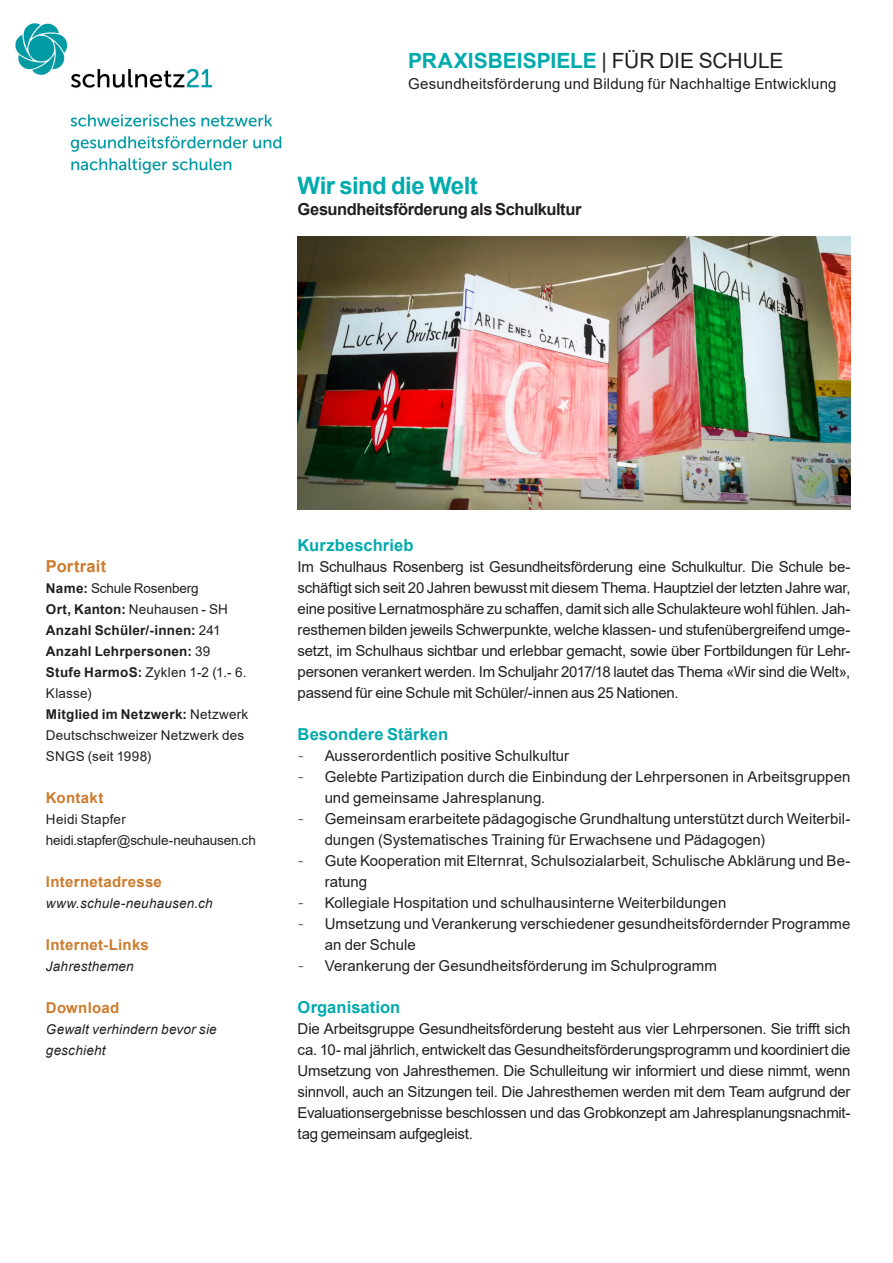
<style>
.page{position:relative;width:893px;height:1263px;background:#fff}
.page>*{position:absolute;margin:0;border:0;box-sizing:border-box;transform-origin:0 0}
._1_Untertitel_11_pt{font:700 24px "Arial";letter-spacing:-.025em;color:#00aaad}
._2_Grundschrift_9_pt{font:700 21px "Arial";color:#00aaad}
._1_Untertitel_11_pt-2{font:700 16.5px "Arial";letter-spacing:.005em;color:#00aaad}
._1_Untertitel_11_pt-3{font:700 16.5px "Arial";letter-spacing:-.025em;color:#231f20}
._1_Untertitel_11_pt-4{font:700 16.5px "Arial";letter-spacing:.01em;color:#cd7b2c}
._2_Grundschrift_9_pt-2{font:15px/21px "Arial";letter-spacing:.005em;color:#231f20}
._1_Untertitel_11_pt-5{font:15px/21px "Arial";letter-spacing:-.02em;color:#231f20;text-align:justify}
._2_Grundschrift_9_pt-3{font:700 15px "Arial";letter-spacing:.02em;color:#cd7b2c}
._1_Untertitel_11_pt-6{font:13.5px/21px "Arial";letter-spacing:.01em;color:#231f20}
._2_Grundschrift_9_pt-4{font:italic 13.5px/21px "Arial";letter-spacing:.015em;color:#231f20}
._1_Untertitel_11_pt-7{font:700 13.5px "Arial";letter-spacing:.02em;color:#231f20}
._2_Grundschrift_9_pt-5{font:13.5px "Arial";letter-spacing:-.015em;color:#231f20}
._1_Untertitel_11_pt-8{font:13.5px "Arial";letter-spacing:-.015em;color:#231f20}
._2_Grundschrift_9_pt-6{font:13.5px "Arial";letter-spacing:.02em;color:#231f20}
.s1{font-weight:400;color:#231f20}
.s2{font-weight:700}
.s3{font-weight:400}
.s4{font-family:"TSTARPRO"}
</style>
<div class="page">
<img style="left:15px;top:23px;width:267px;height:151px">
<img style="left:298px;top:236px;width:552px;height:273px">
<p class="_2_Grundschrift_9_pt" style="left:408px;top:46px;width:377px">PRAXISBEISPIELE <span class="s1">| FÜR DIE SCHULE</span></p>
<p class="_2_Grundschrift_9_pt-2" style="left:408px;top:73px;width:430px">Gesundheitsförderung und Bildung für Nachhaltige Entwicklung</p>
<p class="_1_Untertitel_11_pt" style="left:298px;top:169px;width:182px">Wir sind die Welt</p>
<p class="_1_Untertitel_11_pt-3" style="left:298px;top:198px;width:285px">Gesundheitsförderung als Schulkultur</p>
<p class="_1_Untertitel_11_pt-4" style="left:46px;top:555px;width:62px">Portrait</p>
<p class="_1_Untertitel_11_pt-8" style="left:46px;top:579px;width:154px"><span class="s2">Name:</span> Schule Rosenberg</p>
<p class="_1_Untertitel_11_pt-6" style="left:46px;top:599px;width:184px"><span class="s2">Ort, Kanton:</span> Neuhausen - SH</p>
<p class="_1_Untertitel_11_pt-7" style="left:46px;top:621px;width:176px">Anzahl Schüler/-innen: <span class="s3">241</span></p>
<p class="_1_Untertitel_11_pt-7" style="left:46px;top:642px;width:166px">Anzahl Lehrpersonen: <span class="s3">39</span></p>
<p class="_1_Untertitel_11_pt-6" style="left:46px;top:662px;width:202px"><span class="s2">Stufe HarmoS:</span> Zyklen 1-2 (1.- 6.<br>Klasse)</p>
<p class="_1_Untertitel_11_pt-6" style="left:46px;top:704px;width:204px"><span class="s2">Mitglied im Netzwerk:</span> Netzwerk<br>Deutschschweizer Netzwerk des<br>SNGS (seit 1998)</p>
<p class="_2_Grundschrift_9_pt-3" style="left:46px;top:787px;width:59px">Kontakt</p>
<p class="_2_Grundschrift_9_pt-6" style="left:46px;top:810px;width:81px">Heidi Stapfer</p>
<p class="_2_Grundschrift_9_pt-5" style="left:46px;top:831px;width:211px">heidi.stapfer@schule-neuhausen.ch</p>
<p class="_2_Grundschrift_9_pt-3" style="left:46px;top:871px;width:117px">Internetadresse</p>
<p class="_2_Grundschrift_9_pt-4" style="left:46px;top:893px;width:168px">www.schule-neuhausen.ch</p>
<p class="_2_Grundschrift_9_pt-3" style="left:46px;top:934px;width:104px">Internet-Links</p>
<p class="_2_Grundschrift_9_pt-4" style="left:46px;top:956px;width:89px">Jahresthemen</p>
<p class="_2_Grundschrift_9_pt-3" style="left:46px;top:997px;width:75px">Download</p>
<p class="_2_Grundschrift_9_pt-4" style="left:46px;top:1019px;width:172px">Gewalt verhindern bevor sie geschieht</p>
<p class="_1_Untertitel_11_pt-2" style="left:298px;top:534px;width:117px">Kurzbeschrieb</p>
<p class="_2_Grundschrift_9_pt-2" style="left:298px;top:556px;width:554px;text-align:justify">Im Schulhaus Rosenberg ist Gesundheitsförderung eine Schulkultur. Die Schule be&shy;schäftigt sich seit 20 Jahren bewusst mit diesem Thema. Hauptziel der letzten Jahre war, eine positive Lernatmosphäre zu schaffen, damit sich alle Schulakteure wohl fühlen. Jah&shy;resthemen bilden jeweils Schwerpunkte, welche klassen- und stufenübergreifend umge&shy;setzt, im Schulhaus sichtbar und erlebbar gemacht, sowie über Fortbildungen für Lehr&shy;personen verankert werden. Im Schuljahr 2017/18 lautet das Thema «Wir sind die Welt», passend für eine Schule mit Schüler/-innen aus 25 Nationen.</p>
<p class="_1_Untertitel_11_pt-2" style="left:298px;top:723px;width:152px">Besondere Stärken</p>
<p class="_2_Grundschrift_9_pt-2" style="left:298px;top:745px;width:273px"><span class="s4">-</span> Ausserordentlich positive Schulkultur</p>
<p class="_2_Grundschrift_9_pt-2" style="left:325px;top:766px;width:527px;text-indent:-27px"><span class="s4">-</span> Gelebte Partizipation durch die Einbindung der Lehrpersonen in Arbeitsgruppen und gemeinsame Jahresplanung.</p>
<p class="_2_Grundschrift_9_pt-2" style="left:325px;top:808px;width:527px;text-indent:-27px"><span class="s4">-</span> Gemeinsam erarbeitete pädagogische Grundhaltung unterstützt durch Weiterbil&shy;dungen (Systematisches Training für Erwachsene und Pädagogen)</p>
<p class="_2_Grundschrift_9_pt-2" style="left:325px;top:850px;width:527px;text-indent:-27px"><span class="s4">-</span> Gute Kooperation mit Elternrat, Schulsozialarbeit, Schulische Abklärung und Be&shy;ratung</p>
<p class="_2_Grundschrift_9_pt-2" style="left:298px;top:892px;width:430px"><span class="s4">-</span> Kollegiale Hospitation und schulhausinterne Weiterbildungen</p>
<p class="_2_Grundschrift_9_pt-2" style="left:325px;top:913px;width:527px;text-indent:-27px"><span class="s4">-</span> Umsetzung und Verankerung verschiedener gesundheitsfördernder Programme an der Schule</p>
<p class="_2_Grundschrift_9_pt-2" style="left:298px;top:955px;width:421px"><span class="s4">-</span> Verankerung der Gesundheitsförderung im Schulprogramm</p>
<p class="_1_Untertitel_11_pt-2" style="left:298px;top:996px;width:104px">Organisation</p>
<p class="_1_Untertitel_11_pt-5" style="left:298px;top:1018px;width:554px">Die Arbeitsgruppe Gesundheitsförderung besteht aus vier Lehrpersonen. Sie trifft sich ca. 10- mal jährlich, entwickelt das Gesundheitsförderungsprogramm und koordiniert die Umsetzung von Jahresthemen. Die Schulleitung wir informiert und diese nimmt, wenn sinnvoll, auch an Sitzungen teil. Die Jahresthemen werden mit dem Team aufgrund der Evaluationsergebnisse beschlossen und das Grobkonzept am Jahresplanungsnachmit&shy;tag gemeinsam aufgegleist.</p>
</div>
